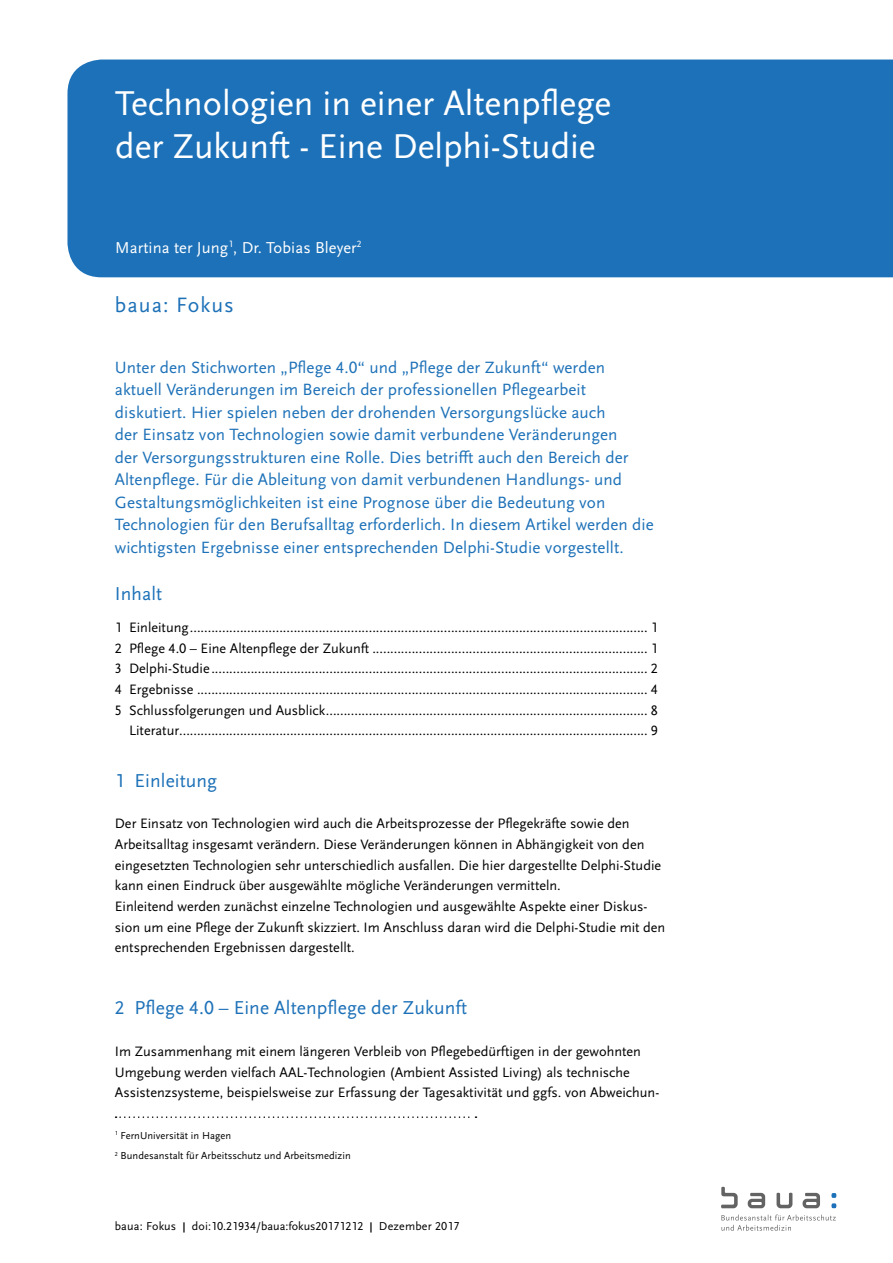
<style>
.page{position:relative;width:893px;height:1263px;background:#fff}
.page>*{position:absolute;margin:0;border:0;box-sizing:border-box;transform-origin:0 0}
._1_TI_Kopf_Head{font:36px/43.5px "Scala Sans Pro";color:#fff}
.t1{font:21.75px "Scala Sans Pro";letter-spacing:.05em;color:#1d71b8}
._3_ZwHead_1{font:19.5px "Scala Sans Pro";letter-spacing:.005em;color:#1d71b8}
._2_Abstract{font:17.1px/22.5px "Scala Sans Pro";letter-spacing:.005em;color:#1d71b8}
._1_TI_kopf_Sub_klein{font:16.5px "Scala Sans Pro";letter-spacing:.005em;color:#fff}
._2_IHV{font:14.25px "Scala Sans Pro";color:#000}
._3_Fließ{font:14.25px/20.7px "Scala Sans Pro";color:#000}
.t2{font:12px "Scala Sans Pro";color:#000}
.Fußnote{font:10.5px/20.7px "Scala Sans Pro";letter-spacing:.005em;color:#000}
.s1{font-weight:700;font-size:10.5px}
</style>
<div class="page">
<div style="left:67px;top:60px;width:826px;height:217px;background:#1d71b8"></div>
<svg style="left:116px;top:1116px;width:360px;height:2px"></svg>
<svg style="left:831px;top:1193px;width:5px;height:15px"></svg>
<svg style="left:721px;top:1214px;width:115px;height:17px"></svg>
<svg style="left:721px;top:1187px;width:17px;height:21px"></svg>
<svg style="left:776px;top:1192px;width:16px;height:16px"></svg>
<svg style="left:748px;top:1193px;width:17px;height:15px"></svg>
<svg style="left:803px;top:1193px;width:17px;height:15px"></svg>
<p class="_1_TI_Kopf_Head" style="left:115px;top:81px;width:498px">Technologien in einer Altenpflege der Zukunft - Eine Delphi-Studie</p>
<p class="_1_TI_kopf_Sub_klein" style="left:115px;top:238px;width:248px">Martina ter Jung<sup>1</sup>, Dr. Tobias Bleyer<sup>2</sup></p>
<h2 class="t1" style="left:115px;top:293px;width:121px">baua: Fokus</h2>
<p class="_2_Abstract" style="left:115px;top:356px;width:540px">Unter den Stichworten „Pflege 4.0“ und „Pflege der Zukunft“ werden aktuell Veränderungen im Bereich der professionellen Pflegearbeit diskutiert. Hier spielen neben der drohenden Versorgungslücke auch<br>der Einsatz von Technologien sowie damit verbundene Veränderungen<br>der Versorgungsstrukturen eine Rolle. Dies betrifft auch den Bereich der Altenpflege. Für die Ableitung von damit verbundenen Handlungs- und Gestaltungsmöglichkeiten ist eine Prognose über die Bedeutung von Technologien für den Berufsalltag erforderlich. In diesem Artikel werden die wichtigsten Ergebnisse einer entsprechenden Delphi-Studie vorgestellt.</p>
<p class="_3_ZwHead_1" style="left:115px;top:583px;width:49px">Inhalt</p>
<p class="_2_IHV" style="left:115px;top:619px;width:544px">1 Einleitung................................................................................................................................ 1</p>
<p class="_2_IHV" style="left:115px;top:640px;width:544px">2 Pflege 4.0 – Eine Altenpflege der Zukunft ............................................................................. 1</p>
<p class="_2_IHV" style="left:115px;top:660px;width:544px">3 Delphi-Studie.......................................................................................................................... 2</p>
<p class="_2_IHV" style="left:115px;top:681px;width:544px">4 Ergebnisse .............................................................................................................................. 4</p>
<p class="_2_IHV" style="left:115px;top:702px;width:544px">5 Schlussfolgerungen und Ausblick.......................................................................................... 8</p>
<p class="_2_IHV" style="left:129px;top:722px;width:530px">Literatur................................................................................................................................... 9</p>
<p class="_3_ZwHead_1" style="left:115px;top:769px;width:104px">1 Einleitung</p>
<p class="_3_Fließ" style="left:115px;top:813px;width:552px">Der Einsatz von Technologien wird auch die Arbeitsprozesse der Pflegekräfte sowie den Arbeitsalltag insgesamt verändern. Diese Veränderungen können in Abhängigkeit von den eingesetzten Technologien sehr unterschiedlich ausfallen. Die hier dargestellte Delphi-Studie kann einen Eindruck über ausgewählte mögliche Veränderungen vermitteln.<br>Einleitend werden zunächst einzelne Technologien und ausgewählte Aspekte einer Diskus&shy;sion um eine Pflege der Zukunft skizziert. Im Anschluss daran wird die Delphi-Studie mit den entsprechenden Ergebnissen dargestellt.</p>
<p class="_3_ZwHead_1" style="left:115px;top:997px;width:354px">2 Pflege 4.0 – Eine Altenpflege der Zukunft</p>
<p class="_3_Fließ" style="left:115px;top:1041px;width:546px">Im Zusammenhang mit einem längeren Verbleib von Pflegebedürftigen in der gewohnten<br>Umgebung werden vielfach AAL-Technologien (Ambient Assisted Living) als technische<br>Assistenzsysteme, beispielsweise zur Erfassung der Tagesaktivität und ggfs. von Abweichun-</p>
<p class="Fußnote" style="left:115px;top:1125px;width:237px"><sup>1</sup> FernUniversität in Hagen<br><sup>2</sup> Bundesanstalt für Arbeitsschutz und Arbeitsmedizin</p>
<p class="t2" style="left:115px;top:1219px;width:346px">baua: Fokus <span class="s1">|</span> doi:10.21934/baua:fokus20171212 <span class="s1">|</span> Dezember 2017</p>
</div>
